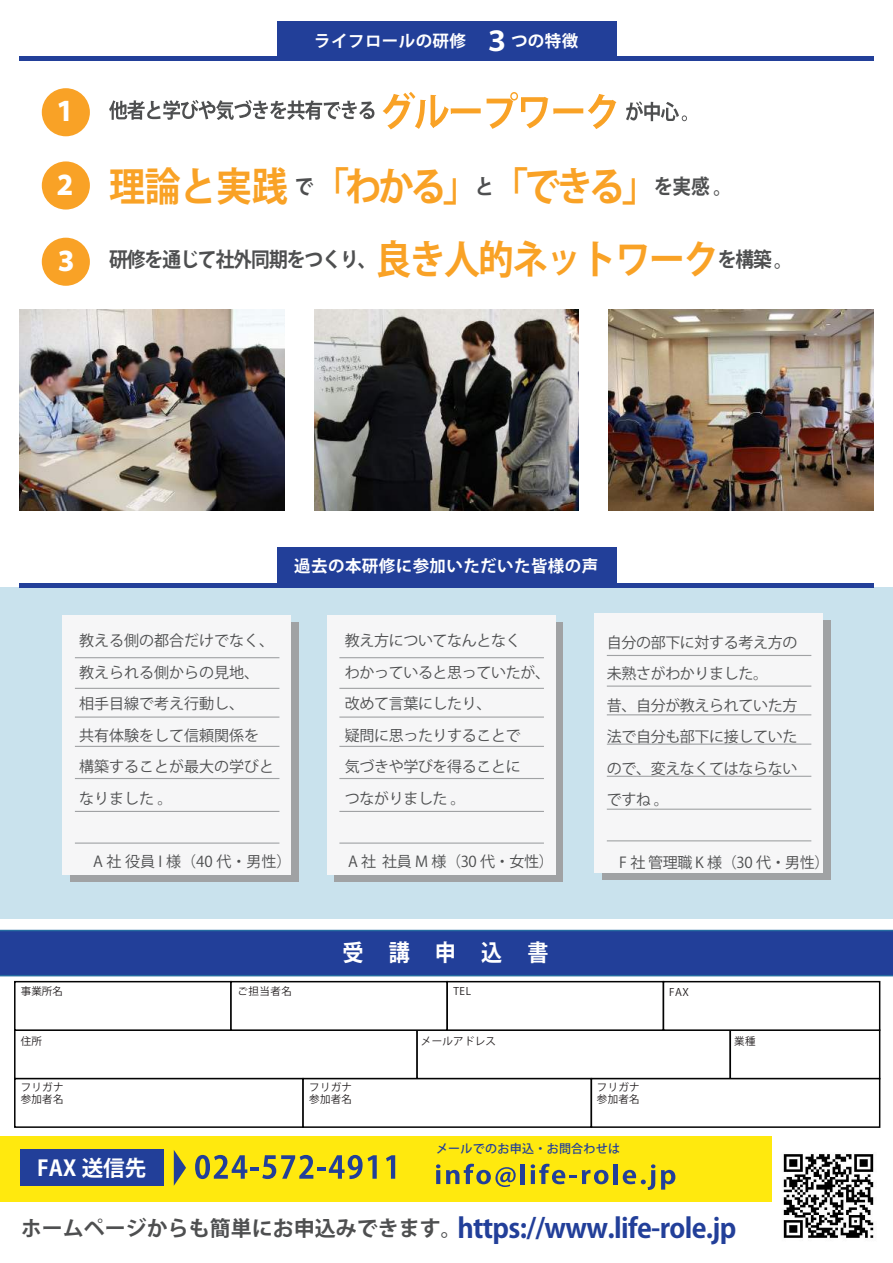
<style>
.page{position:relative;width:893px;height:1263px;background:#fff}
.page>*{position:absolute;margin:0;border:0;box-sizing:border-box;transform-origin:0 0}
.t1{font:700 39.6px "Koz Go Pro";letter-spacing:-.055em;color:#f9a226;scale:.91 1}
.t2{font:700 27px "Koz Go Pro";letter-spacing:-.025em;color:#223f99}
.t3{font:800 26.4px "Koz Go Pro";color:#fff;scale:.91 1}
.t4{font:700 23.1px "Koz Go Pro";color:#fff;scale:.91 1}
.t5{font:700 21.6px "Koz Go Pro";color:#fff}
.t6{font:700 20.55px "Koz Go Pro";letter-spacing:-.05em;color:#4e4f50;scale:.91 1}
.t7{font:700 16.5px "Koz Go Pro";letter-spacing:.025em;color:#fff}
.t8{font:15px/31.5px "Koz Go Pro";letter-spacing:-.025em;color:#4e4f50}
.t9{font:15px/31.5px "Koz Go Pro";color:#4e4f50}
.t10{font:500 12px "Koz Go Pro";letter-spacing:.025em;color:#223f99}
.t11{font:10.5px/12px "Koz Go Pro";letter-spacing:.025em;color:#231f20}
.s1{font-size:27px}
.s2{font-size:39.6px;color:#f9a226}
.s3{font-size:21px;color:#4e4f50}
</style>
<div class="page">
<div style="left:0;top:587px;width:893px;height:331px;background:#c9e2ed"></div>
<div style="left:0;top:1136px;width:772px;height:66px;background:#ffe90e"></div>
<div style="left:20px;top:1149px;width:144px;height:37px;background:#223f99"></div>
<svg style="left:174px;top:1150px;width:12px;height:36px"></svg>
<svg style="left:195px;top:1155px;width:182px;height:24px"></svg>
<svg style="left:386px;top:1155px;width:9px;height:24px"></svg>
<svg style="left:436px;top:1170px;width:4px;height:14px"></svg>
<svg style="left:436px;top:1164px;width:4px;height:4px"></svg>
<svg style="left:446px;top:1164px;width:70px;height:23px"></svg>
<hr style="left:521px;top:1164px;width:4px;height:20px;background:#223f99">
<svg style="left:531px;top:1164px;width:77px;height:20px"></svg>
<hr style="left:614px;top:1164px;width:4px;height:20px;background:#223f99">
<svg style="left:623px;top:1164px;width:32px;height:26px"></svg>
<svg style="left:661px;top:1170px;width:14px;height:19px"></svg>
<div style="left:0;top:930px;width:893px;height:46px;background:#223f99"></div>
<div style="left:14px;top:981px;width:218px;height:50px;background:#fff;border:2px solid #030303"></div>
<div style="left:230px;top:981px;width:218px;height:50px;background:#fff;border:2px solid #030303"></div>
<div style="left:446px;top:981px;width:218px;height:50px;background:#fff;border:2px solid #030303"></div>
<div style="left:663px;top:981px;width:217px;height:50px;background:#fff;border:2px solid #030303"></div>
<div style="left:14px;top:1078px;width:290px;height:50px;background:#fff;border:2px solid #030303"></div>
<div style="left:302px;top:1078px;width:290px;height:50px;background:#fff;border:2px solid #030303"></div>
<div style="left:591px;top:1078px;width:289px;height:50px;background:#fff;border:2px solid #030303"></div>
<div style="left:277px;top:21px;width:339px;height:37px;background:#223f99"></div>
<hr style="left:19px;top:57px;width:855px;height:4px;background:#223f99">
<svg style="left:109px;top:100px;width:265px;height:20px"></svg>
<svg style="left:383px;top:92px;width:98px;height:37px"></svg>
<svg style="left:487px;top:92px;width:129px;height:37px"></svg>
<svg style="left:626px;top:101px;width:61px;height:20px"></svg>
<div style="left:42px;top:88px;width:48px;height:48px;background:#f9a226;border-radius:50%"></div>
<div style="left:42px;top:161px;width:48px;height:49px;background:#f9a226;border-radius:50%"></div>
<div style="left:42px;top:238px;width:48px;height:48px;background:#f9a226;border-radius:50%"></div>
<img style="left:19px;top:309px;width:265px;height:201px">
<img style="left:314px;top:309px;width:265px;height:201px">
<img style="left:609px;top:309px;width:265px;height:201px">
<div style="left:277px;top:547px;width:339px;height:37px;background:#223f99"></div>
<hr style="left:19px;top:583px;width:855px;height:4px;background:#223f99">
<div style="left:70px;top:623px;width:228px;height:259px;background:#a0a2a4"></div>
<div style="left:63px;top:615px;width:228px;height:259px;background:#f6f6f7"></div>
<hr style="left:75px;top:657px;width:204px;height:1px;background:#a0a2a4">
<hr style="left:75px;top:688px;width:204px;height:1px;background:#a0a2a4">
<hr style="left:75px;top:716px;width:204px;height:2px;background:#a0a2a4">
<hr style="left:75px;top:746px;width:204px;height:1px;background:#a0a2a4">
<hr style="left:75px;top:778px;width:204px;height:1px;background:#a0a2a4">
<hr style="left:75px;top:811px;width:204px;height:1px;background:#a0a2a4">
<hr style="left:75px;top:842px;width:204px;height:2px;background:#a0a2a4">
<div style="left:334px;top:623px;width:229px;height:259px;background:#a0a2a4"></div>
<div style="left:327px;top:615px;width:229px;height:259px;background:#f6f6f7"></div>
<hr style="left:339px;top:657px;width:205px;height:1px;background:#a0a2a4">
<hr style="left:339px;top:688px;width:205px;height:1px;background:#a0a2a4">
<hr style="left:339px;top:716px;width:205px;height:2px;background:#a0a2a4">
<hr style="left:339px;top:746px;width:205px;height:1px;background:#a0a2a4">
<hr style="left:339px;top:778px;width:205px;height:1px;background:#a0a2a4">
<hr style="left:339px;top:811px;width:205px;height:1px;background:#a0a2a4">
<hr style="left:339px;top:842px;width:205px;height:2px;background:#a0a2a4">
<div style="left:602px;top:620px;width:228px;height:260px;background:#a0a2a4"></div>
<div style="left:595px;top:613px;width:228px;height:259px;background:#f6f6f7"></div>
<hr style="left:607px;top:655px;width:204px;height:1px;background:#a0a2a4">
<hr style="left:607px;top:685px;width:204px;height:2px;background:#a0a2a4">
<hr style="left:607px;top:714px;width:204px;height:1px;background:#a0a2a4">
<hr style="left:607px;top:743px;width:204px;height:2px;background:#a0a2a4">
<hr style="left:607px;top:776px;width:204px;height:1px;background:#a0a2a4">
<hr style="left:607px;top:809px;width:204px;height:1px;background:#a0a2a4">
<hr style="left:607px;top:840px;width:204px;height:1px;background:#a0a2a4">
<img style="left:783px;top:1154px;width:91px;height:84px">
<h3 class="t3" style="left:53px;top:95px;width:28px">１</h3>
<h3 class="t3" style="left:53px;top:168px;width:28px">２</h3>
<h3 class="t3" style="left:54px;top:244px;width:28px">３</h3>
<p class="t7" style="left:314px;top:31px;width:266px">ライフロールの研修　<span class="s1">３</span>つの特徴</p>
<h1 class="t1" style="left:109px;top:161px;width:686px">理論と実践<sup>で</sup>「わかる」<sup>と</sup>「できる」<sup>を実感</sup> <sup>。</sup></h1>
<h3 class="t6" style="left:109px;top:246px;width:753px">研修を通じて社外同期をつくり、<span class="s2">良き人的ネットワーク</span>を構築 。</h3>
<p class="t7" style="left:294px;top:555px;width:306px">過去の本研修に参加いただいた皆様の声</p>
<p class="t9" style="left:79px;top:625px;width:197px">教える側の都合だけでなく、教えられる側からの見地、相手目線で考え行動し、<br>共有体験をして信頼関係を構築することが最大の学びとなりました 。</p>
<p class="t8" style="left:93px;top:846px;width:200px">A 社 役員 I 様（40 代・男性）</p>
<p class="t8" style="left:345px;top:625px;width:207px">教え方についてなんとなく<br>わかっていると思っていたが、改めて言葉にしたり、<br>疑問に思ったりすることで<br>気づきや学びを得ることに<br>つながりました 。</p>
<p class="t8" style="left:348px;top:846px;width:207px">A 社 社員 M 様（30 代・女性）</p>
<h3 class="t4" style="left:343px;top:938px;width:228px">受　講　申　込　書</h3>
<p class="t8" style="left:607px;top:627px;width:192px">自分の部下に対する考え方の未熟さがわかりました。<br>昔、自分が教えられていた方法で自分も部下に接していたので、変えなくてはならないですね 。</p>
<p class="t8" style="left:619px;top:847px;width:212px">F 社 管理職 K 様（30 代・男性）</p>
<p class="t11" style="left:21px;top:986px;width:44px">事業所名</p>
<p class="t11" style="left:237px;top:986px;width:56px">ご担当者名</p>
<p class="t11" style="left:454px;top:986px;width:19px">TEL</p>
<p class="t11" style="left:669px;top:986px;width:21px">FAX</p>
<p class="t11" style="left:21px;top:1035px;width:23px">住所</p>
<p class="t11" style="left:421px;top:1035px;width:77px">メールアドレス</p>
<p class="t11" style="left:734px;top:1035px;width:23px">業種</p>
<p class="t11" style="left:20px;top:1082px;width:44px">フリガナ参加者名</p>
<p class="t11" style="left:309px;top:1082px;width:44px">フリガナ参加者名</p>
<p class="t11" style="left:597px;top:1082px;width:44px">フリガナ参加者名</p>
<h3 class="t5" style="left:37px;top:1154px;width:111px">FAX 送信先</h3>
<p class="t10" style="left:436px;top:1141px;width:186px">メールでのお申込・お問合わせは</p>
<h2 class="t2" style="left:21px;top:1210px;width:717px"><span class="s3">ホームページからも簡単にお申込みできます。</span>https://www.life-role.jp</h2>
</div>
